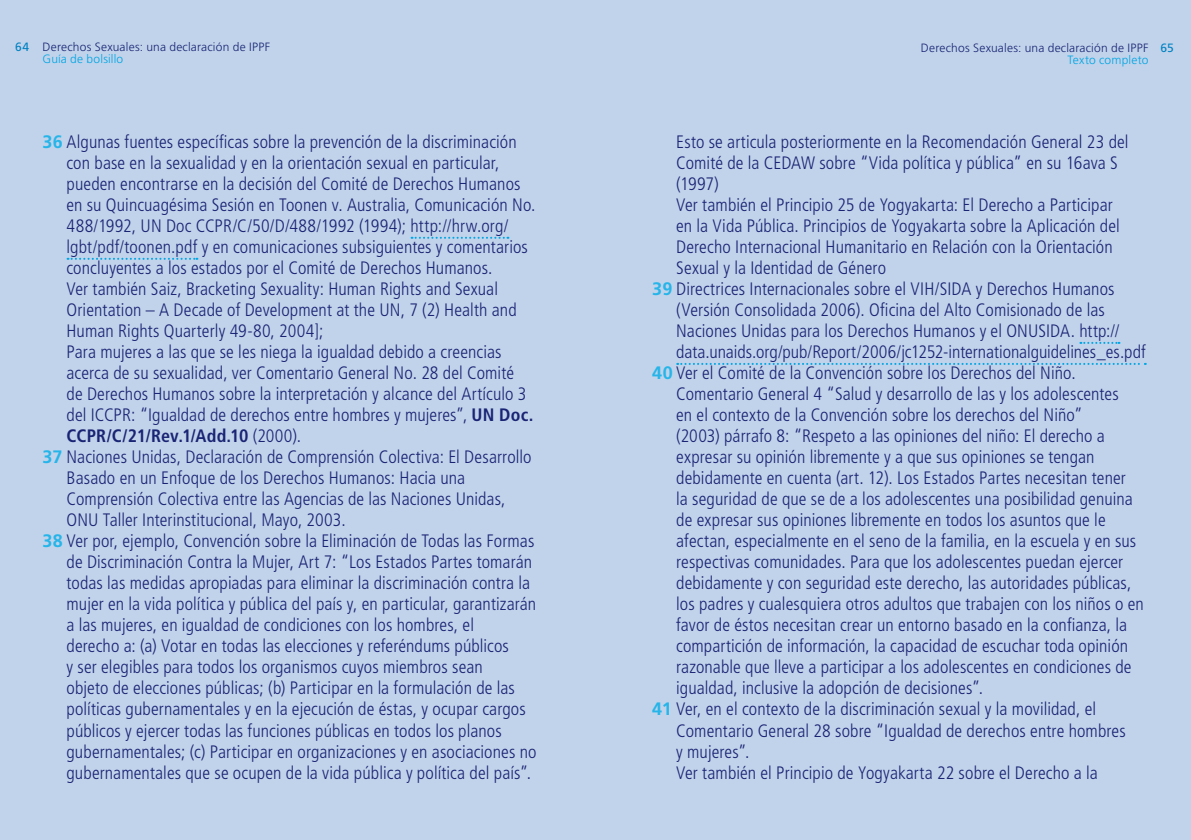
<style>
.page{position:relative;width:1191px;height:840px;background:#fff}
.page>*{position:absolute;margin:0;border:0;box-sizing:border-box;transform-origin:0 0}
.t1{font:300 condensed 18px "Frutiger LT Std";letter-spacing:.005em;color:#1a2475}
.t2{font:700 condensed 18px "Frutiger LT Std";letter-spacing:.005em;color:#1a2475}
.t3{font:300 12px "Frutiger LT Std";letter-spacing:.02em;color:#192575}
.t4{font:300 12px "Frutiger LT Std";letter-spacing:.015em;color:#00a5e3}
.t5{font:12px "Frutiger LT Std";color:#0081c2}
.s1{font-weight:700;font-stretch:normal;color:#27b5e9}
.s2{font-weight:700}
.s3{font-weight:300}
</style>
<div class="page">
<div style="left:0;top:0;width:595px;height:839px;background:#c1d3ea"></div>
<div style="left:595px;top:0;width:596px;height:839px;background:#c1d3ea"></div>
<svg style="left:411px;top:237px;width:97px;height:2px"></svg>
<svg style="left:68px;top:258px;width:129px;height:2px"></svg>
<svg style="left:1080px;top:342px;width:39px;height:2px"></svg>
<svg style="left:677px;top:363px;width:468px;height:2px"></svg>
<p class="t3" style="left:43px;top:40px;width:229px">Derechos Sexuales: una declaración de IPPF</p>
<p class="t4" style="left:43px;top:52px;width:82px">Guía de bolsillo</p>
<p class="t5" style="left:15px;top:40px;width:15px">64</p>
<p class="t3" style="left:921px;top:41px;width:229px">Derechos Sexuales: una declaración de IPPF</p>
<p class="t4" style="left:1067px;top:53px;width:83px">Texto completo</p>
<p class="t5" style="left:1160px;top:40px;width:15px">65</p>
<p class="t1" style="left:43px;top:131px;width:476px"><span class="s1">36</span> Algunas fuentes específicas sobre la prevención de la discriminación</p>
<p class="t1" style="left:67px;top:152px;width:434px">con base en la sexualidad y en la orientación sexual en particular,</p>
<p class="t1" style="left:67px;top:173px;width:455px">pueden encontrarse en la decisión del Comité de Derechos Humanos</p>
<p class="t1" style="left:67px;top:194px;width:470px">en su Quincuagésima Sesión en Toonen v. Australia, Comunicación No.</p>
<p class="t1" style="left:67px;top:215px;width:443px">488/1992, UN Doc CCPR/C/50/D/488/1992 (1994); http://hrw.org/</p>
<p class="t1" style="left:67px;top:236px;width:463px">lgbt/pdf/toonen.pdf y en comunicaciones subsiguientes y comentarios</p>
<p class="t1" style="left:67px;top:257px;width:427px">concluyentes a los estados por el Comité de Derechos Humanos.</p>
<p class="t1" style="left:67px;top:278px;width:433px">Ver también Saiz, Bracketing Sexuality: Human Rights and Sexual</p>
<p class="t1" style="left:67px;top:299px;width:451px">Orientation – A Decade of Development at the UN, 7 (2) Health and</p>
<p class="t1" style="left:67px;top:320px;width:258px">Human Rights Quarterly 49-80, 2004];</p>
<p class="t1" style="left:67px;top:341px;width:436px">Para mujeres a las que se les niega la igualdad debido a creencias</p>
<p class="t1" style="left:67px;top:362px;width:449px">acerca de su sexualidad, ver Comentario General No. 28 del Comité</p>
<p class="t1" style="left:67px;top:383px;width:461px">de Derechos Humanos sobre la interpretación y alcance del Artículo 3</p>
<p class="t1" style="left:67px;top:404px;width:468px">del ICCPR: “Igualdad de derechos entre hombres y mujeres”, <span class="s2">UN Doc.</span></p>
<p class="t2" style="left:67px;top:425px;width:236px">CCPR/C/21/Rev.1/Add.10 <span class="s3">(2000).</span></p>
<p class="t1" style="left:43px;top:446px;width:490px"><span class="s1">37</span> Naciones Unidas, Declaración de Comprensión Colectiva: El Desarrollo</p>
<p class="t1" style="left:67px;top:467px;width:400px">Basado en un Enfoque de los Derechos Humanos: Hacia una</p>
<p class="t1" style="left:67px;top:488px;width:440px">Comprensión Colectiva entre las Agencias de las Naciones Unidas,</p>
<p class="t1" style="left:67px;top:509px;width:281px">ONU Taller Interinstitucional, Mayo, 2003.</p>
<p class="t1" style="left:43px;top:530px;width:493px"><span class="s1">38</span> Ver por, ejemplo, Convención sobre la Eliminación de Todas las Formas</p>
<p class="t1" style="left:67px;top:551px;width:467px">de Discriminación Contra la Mujer, Art 7: “Los Estados Partes tomarán</p>
<p class="t1" style="left:67px;top:572px;width:465px">todas las medidas apropiadas para eliminar la discriminación contra la</p>
<p class="t1" style="left:67px;top:593px;width:471px">mujer en la vida política y pública del país y, en particular, garantizarán</p>
<p class="t1" style="left:67px;top:614px;width:409px">a las mujeres, en igualdad de condiciones con los hombres, el</p>
<p class="t1" style="left:67px;top:635px;width:444px">derecho a: (a) Votar en todas las elecciones y referéndums públicos</p>
<p class="t1" style="left:67px;top:656px;width:418px">y ser elegibles para todos los organismos cuyos miembros sean</p>
<p class="t1" style="left:67px;top:677px;width:450px">objeto de elecciones públicas; (b) Participar en la formulación de las</p>
<p class="t1" style="left:67px;top:698px;width:461px">políticas gubernamentales y en la ejecución de éstas, y ocupar cargos</p>
<p class="t1" style="left:67px;top:719px;width:437px">públicos y ejercer todas las funciones públicas en todos los planos</p>
<p class="t1" style="left:67px;top:740px;width:471px">gubernamentales; (c) Participar en organizaciones y en asociaciones no</p>
<p class="t1" style="left:67px;top:761px;width:466px">gubernamentales que se ocupen de la vida pública y política del país”.</p>
<p class="t1" style="left:676px;top:131px;width:454px">Esto se articula posteriormente en la Recomendación General 23 del</p>
<p class="t1" style="left:676px;top:152px;width:443px">Comité de la CEDAW sobre “Vida política y pública” en su 16ava S</p>
<p class="t1" style="left:676px;top:173px;width:44px">(1997)</p>
<p class="t1" style="left:676px;top:194px;width:438px">Ver también el Principio 25 de Yogyakarta: El Derecho a Participar</p>
<p class="t1" style="left:676px;top:215px;width:445px">en la Vida Pública. Principios de Yogyakarta sobre la Aplicación del</p>
<p class="t1" style="left:676px;top:236px;width:438px">Derecho Internacional Humanitario en Relación con la Orientación</p>
<p class="t1" style="left:676px;top:257px;width:211px">Sexual y la Identidad de Género</p>
<p class="t1" style="left:652px;top:278px;width:464px"><span class="s1">39</span> Directrices Internacionales sobre el VIH/SIDA y Derechos Humanos</p>
<p class="t1" style="left:676px;top:299px;width:430px">(Versión Consolidada 2006). Oficina del Alto Comisionado de las</p>
<p class="t1" style="left:676px;top:320px;width:445px">Naciones Unidas para los Derechos Humanos y el ONUSIDA. http://</p>
<p class="t1" style="left:676px;top:341px;width:471px">data.unaids.org/pub/Report/2006/jc1252-internationalguidelines_es.pdf</p>
<p class="t1" style="left:652px;top:362px;width:425px"><span class="s1">40</span> Ver el Comité de la Convención sobre los Derechos del Niño.</p>
<p class="t1" style="left:676px;top:383px;width:444px">Comentario General 4 “Salud y desarrollo de las y los adolescentes</p>
<p class="t1" style="left:676px;top:404px;width:408px">en el contexto de la Convención sobre los derechos del Niño”</p>
<p class="t1" style="left:676px;top:425px;width:430px">(2003) párrafo 8: “Respeto a las opiniones del niño: El derecho a</p>
<p class="t1" style="left:676px;top:446px;width:420px">expresar su opinión libremente y a que sus opiniones se tengan</p>
<p class="t1" style="left:676px;top:467px;width:451px">debidamente en cuenta (art. 12). Los Estados Partes necesitan tener</p>
<p class="t1" style="left:676px;top:488px;width:458px">la seguridad de que se de a los adolescentes una posibilidad genuina</p>
<p class="t1" style="left:676px;top:509px;width:431px">de expresar sus opiniones libremente en todos los asuntos que le</p>
<p class="t1" style="left:676px;top:530px;width:461px">afectan, especialmente en el seno de la familia, en la escuela y en sus</p>
<p class="t1" style="left:676px;top:551px;width:448px">respectivas comunidades. Para que los adolescentes puedan ejercer</p>
<p class="t1" style="left:676px;top:572px;width:457px">debidamente y con seguridad este derecho, las autoridades públicas,</p>
<p class="t1" style="left:676px;top:593px;width:469px">los padres y cualesquiera otros adultos que trabajen con los niños o en</p>
<p class="t1" style="left:676px;top:614px;width:452px">favor de éstos necesitan crear un entorno basado en la confianza, la</p>
<p class="t1" style="left:676px;top:635px;width:453px">compartición de información, la capacidad de escuchar toda opinión</p>
<p class="t1" style="left:676px;top:656px;width:457px">razonable que lleve a participar a los adolescentes en condiciones de</p>
<p class="t1" style="left:676px;top:677px;width:308px">igualdad, inclusive la adopción de decisiones”.</p>
<p class="t1" style="left:652px;top:698px;width:445px"><span class="s1">41</span> Ver, en el contexto de la discriminación sexual y la movilidad, el</p>
<p class="t1" style="left:676px;top:719px;width:451px">Comentario General 28 sobre “Igualdad de derechos entre hombres</p>
<p class="t1" style="left:676px;top:740px;width:75px">y mujeres”.</p>
<p class="t1" style="left:676px;top:761px;width:423px">Ver también el Principio de Yogyakarta 22 sobre el Derecho a la</p>
</div>
